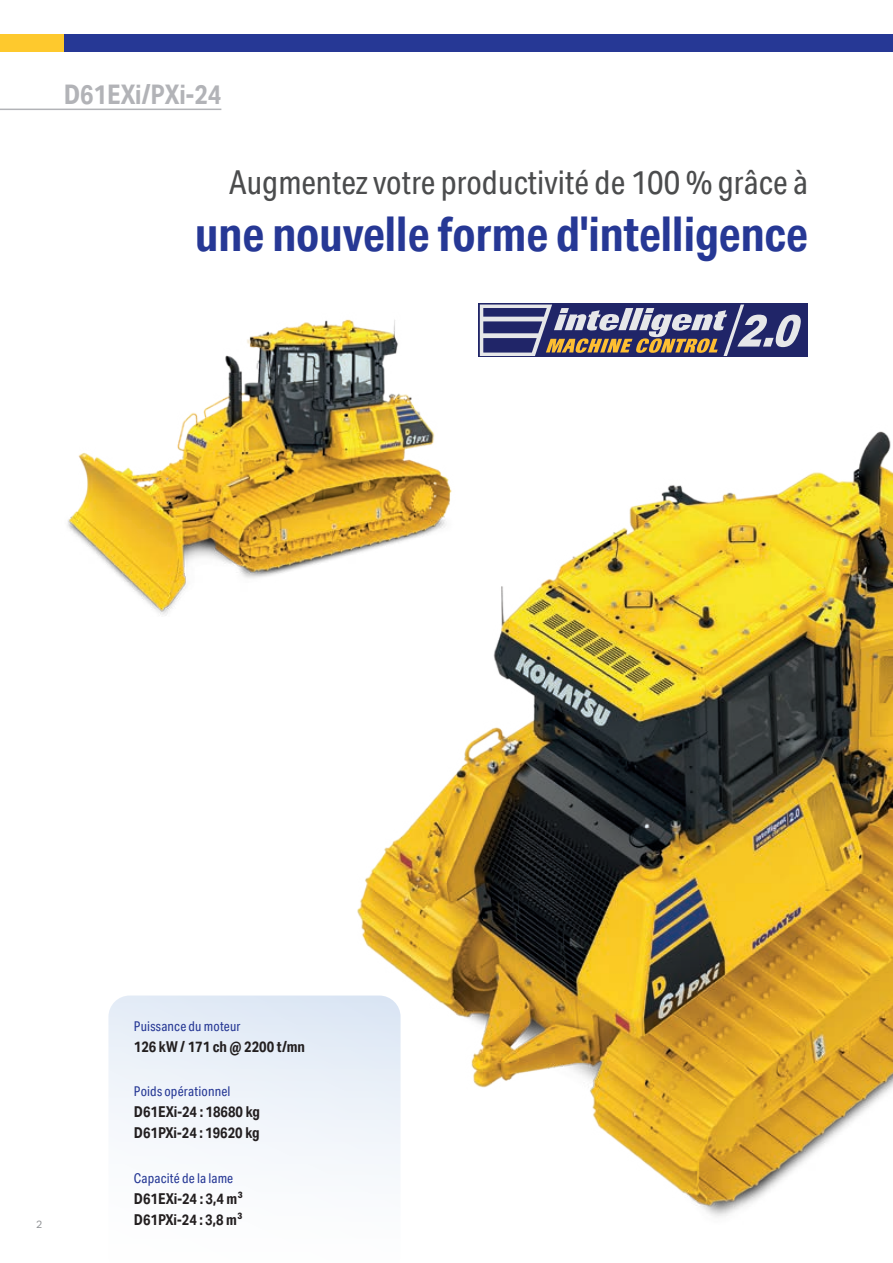
<style>
.page{position:relative;width:893px;height:1263px;background:#fff}
.page>*{position:absolute;margin:0;border:0;box-sizing:border-box;transform-origin:0 0}
.t1{font:700 48px "Aktiv Grotesk Cd";color:#263895}
.t2{font:33px "Aktiv Grotesk Cd";color:#4b4c4d}
.t3{font:700 27px "Aktiv Grotesk Cd";color:#b2b3b7}
.t4{font:700 15px/21px "Aktiv Grotesk Cd";color:#231f20}
.t5{font:13.5px "Aktiv Grotesk Cd";letter-spacing:.01em;color:#263895}
.t6{font:10.5px "Aktiv Grotesk";color:#939598}
</style>
<div class="page">
<div style="left:478px;top:303px;width:330px;height:54px;background:linear-gradient(to bottom,#202568,#202568)"></div>
<svg style="left:480px;top:305px;width:321px;height:51px;background:#6c6987"></svg>
<img style="left:67px;top:319px;width:354px;height:297px">
<img style="left:321px;top:416px;width:572px;height:801px">
<svg style="left:108px;top:995px;width:293px;height:222px"></svg>
<hr style="left:0;top:109px;width:221px;height:1px;background:#b2b3b7">
<div style="left:0;top:34px;width:143px;height:17px;background:#fec92d"></div>
<div style="left:64px;top:34px;width:829px;height:17px;background:#263895"></div>
<h3 class="t3" style="left:64px;top:79px;width:159px">D61EXi/PXi-24</h3>
<h2 class="t2" style="left:229px;top:163px;width:580px">Augmentez votre productivité de 100 % grâce à</h2>
<h1 class="t1" style="left:195px;top:206px;width:614px">une nouvelle forme d'intelligence</h1>
<p class="t6" style="left:36px;top:1218px;width:8px">2</p>
<p class="t5" style="left:134px;top:1018px;width:108px">Puissance du moteur</p>
<p class="t4" style="left:134px;top:1036px;width:173px">126 kW / 171 ch @ 2200 t/mn</p>
<p class="t5" style="left:134px;top:1084px;width:98px">Poids opérationnel</p>
<p class="t4" style="left:134px;top:1102px;width:128px">D61EXi-24 : 18680 kg<br>D61PXi-24 : 19620 kg</p>
<p class="t5" style="left:134px;top:1171px;width:101px">Capacité de la lame</p>
<p class="t4" style="left:134px;top:1188px;width:110px">D61EXi-24 : 3,4 m³<br>D61PXi-24 : 3,8 m³</p>
</div>
